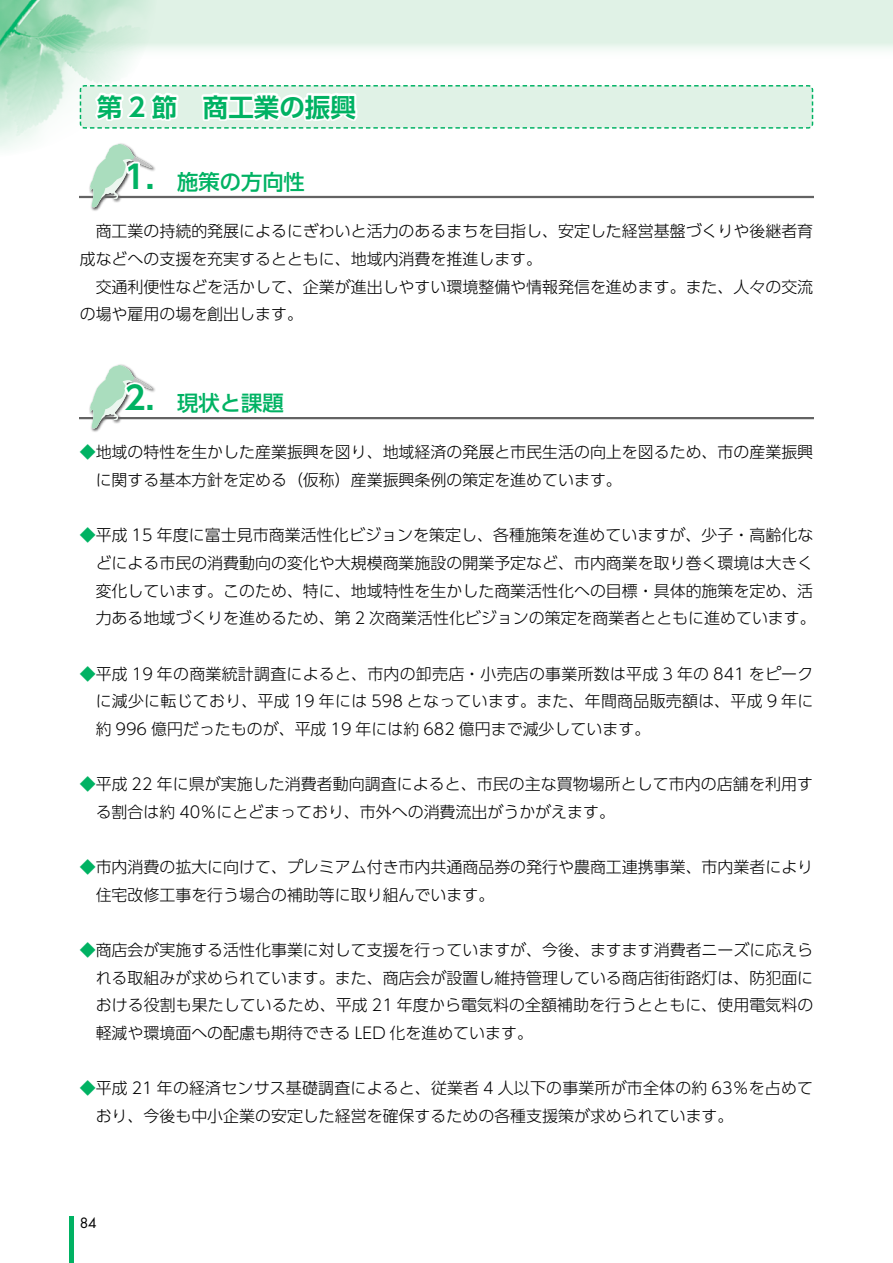
<style>
.page{position:relative;width:893px;height:1263px;background:#fff}
.page>*{position:absolute;margin:0;border:0;box-sizing:border-box;transform-origin:0 0}
.t1{font:700 25.5px "UD Shin Go Pro De";color:#00b263}
.t2{font:500 21.3px "UD Shin Go Pro";color:#00b263}
.t3{font:300 15.9px/27.6px "UD Shin Go Pro";color:#000}
.t4{font:13.8px "Futura";color:#000}
.s1{font-family:"UD Shin Go Pro De";font-weight:700;font-size:31.95px}
.s2{color:#00b263}
</style>
<div class="page">
<div style="left:0;top:0;width:893px;height:60px;background:linear-gradient(to bottom,#d8efdf,#f3faf5)"></div>
<hr style="left:69px;top:1216px;width:4px;height:47px;background:#00b263">
<img style="left:0;top:0;width:157px;height:150px">
<svg style="left:79px;top:84px;width:735px;height:45px"></svg>
<img style="left:88px;top:141px;width:69px;height:70px">
<hr style="left:80px;top:196px;width:25px;height:2px;background:#636363">
<hr style="left:113px;top:196px;width:700px;height:2px;background:#636363">
<svg style="left:90px;top:143px;width:62px;height:64px"></svg>
<svg style="left:172px;top:195px;width:136px;height:1px"></svg>
<img style="left:88px;top:386px;width:69px;height:46px">
<hr style="left:80px;top:417px;width:25px;height:2px;background:#636363">
<hr style="left:113px;top:417px;width:700px;height:2px;background:#636363">
<svg style="left:90px;top:364px;width:62px;height:65px"></svg>
<svg style="left:173px;top:419px;width:119px;height:1px"></svg>
<p class="t1" style="left:97px;top:86px;width:261px">第 2 節　商工業の振興</p>
<p class="t2" style="left:124px;top:164px;width:182px"><span class="s1">1．</span>施策の方向性</p>
<p class="t3" style="left:80px;top:217px;width:735px">　商工業の持続的発展によるにぎわいと活力のあるまちを目指し、安定した経営基盤づくりや後継者育成などへの支援を充実するとともに、地域内消費を推進します。<br>　交通利便性などを活かして、企業が進出しやすい環境整備や情報発信を進めます。また、人々の交流の場や雇用の場を創出します。</p>
<p class="t2" style="left:124px;top:385px;width:161px"><span class="s1">2．</span>現状と課題</p>
<p class="t3" style="left:96px;top:438px;width:719px;text-indent:-16px"><span class="s2">◆</span>地域の特性を生かした産業振興を図り、地域経済の発展と市民生活の向上を図るため、市の産業振興に関する基本方針を定める（仮称）産業振興条例の策定を進めています。</p>
<p class="t3" style="left:96px;top:521px;width:722px;text-indent:-16px"><span class="s2">◆</span>平成 15 年度に富士見市商業活性化ビジョンを策定し、各種施策を進めていますが、少子・高齢化などによる市民の消費動向の変化や大規模商業施設の開業予定など、市内商業を取り巻く環境は大きく変化しています。このため、特に、地域特性を生かした商業活性化への目標・具体的施策を定め、活力ある地域づくりを進めるため、第 2 次商業活性化ビジョンの策定を商業者とともに進めています。</p>
<p class="t3" style="left:96px;top:659px;width:719px;text-align:justify;text-indent:-16px"><span class="s2">◆</span>平成 19 年の商業統計調査によると、市内の卸売店・小売店の事業所数は平成 3 年の 841 をピークに減少に転じており、平成 19 年には 598 となっています。また、年間商品販売額は、平成 9 年に約 996 億円だったものが、平成 19 年には約 682 億円まで減少しています。</p>
<p class="t3" style="left:96px;top:770px;width:719px;text-indent:-16px"><span class="s2">◆</span>平成 22 年に県が実施した消費者動向調査によると、市民の主な買物場所として市内の店舗を利用する割合は約 40％にとどまっており、市外への消費流出がうかがえます。</p>
<p class="t3" style="left:96px;top:853px;width:719px;text-indent:-16px"><span class="s2">◆</span>市内消費の拡大に向けて、プレミアム付き市内共通商品券の発行や農商工連携事業、市内業者により住宅改修工事を行う場合の補助等に取り組んでいます。</p>
<p class="t3" style="left:96px;top:935px;width:719px;text-align:justify;text-indent:-16px"><span class="s2">◆</span>商店会が実施する活性化事業に対して支援を行っていますが、今後、ますます消費者ニーズに応えられる取組みが求められています。また、商店会が設置し維持管理している商店街街路灯は、防犯面における役割も果たしているため、平成 21 年度から電気料の全額補助を行うとともに、使用電気料の軽減や環境面への配慮も期待できる LED 化を進めています。</p>
<p class="t3" style="left:96px;top:1074px;width:719px;text-indent:-16px"><span class="s2">◆</span>平成 21 年の経済センサス基礎調査によると、従業者 4 人以下の事業所が市全体の約 63％を占めており、今後も中小企業の安定した経営を確保するための各種支援策が求められています。</p>
<p class="t4" style="left:80px;top:1214px;width:19px">84</p>
</div>
